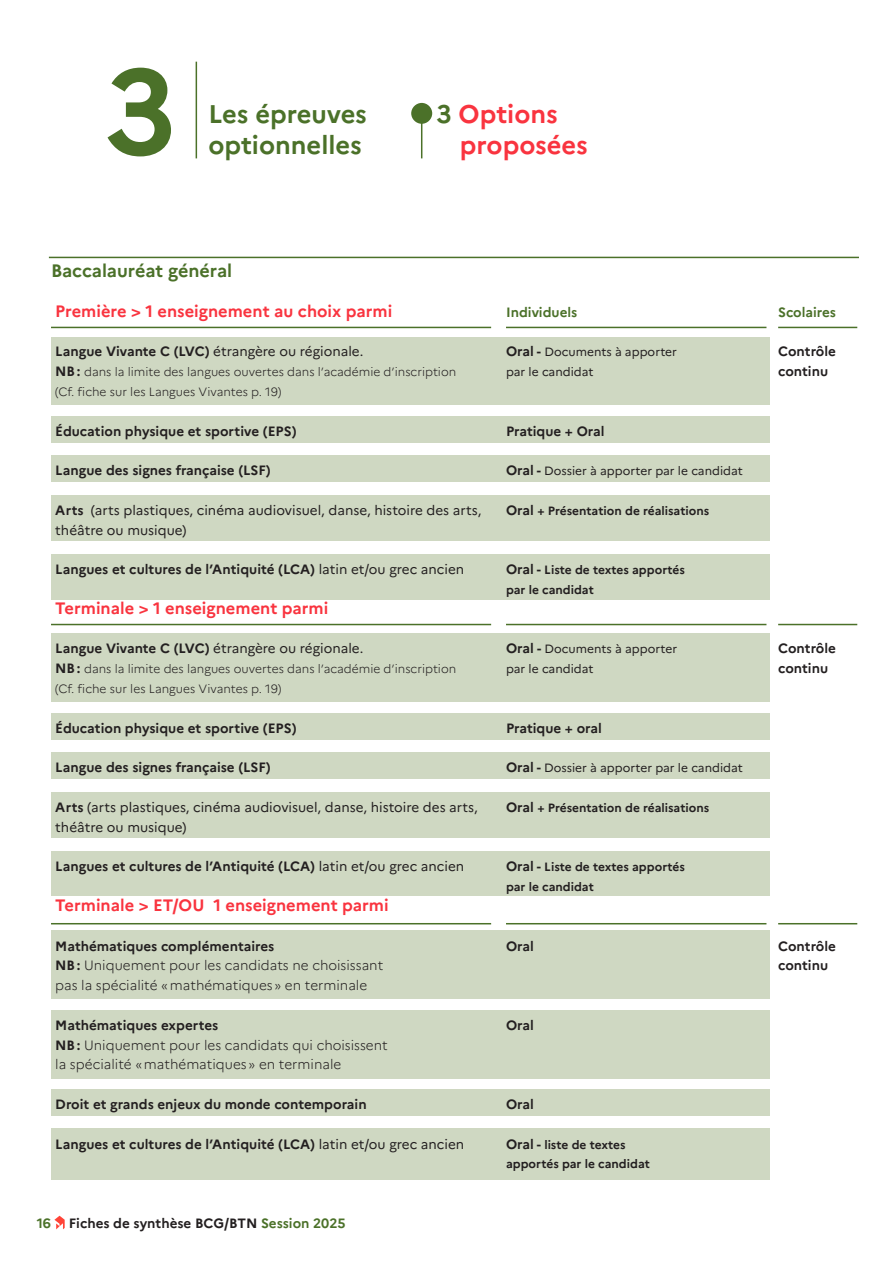
<style>
.page{position:relative;width:893px;height:1263px;background:#fff}
.page>*{position:absolute;margin:0;border:0;box-sizing:border-box;transform-origin:0 0}
.t1{font:700 120px "Marianne";color:#4b7129}
.t2{font:700 25.5px "Marianne";color:#4b7129}
.titre_1{font:700 25.5px "Marianne";color:#f9343f}
.t3{font:700 18px "Marianne";letter-spacing:-.005em;color:#4b7129}
.t4{font:700 16.5px "Marianne";color:#f9343f}
.texte{font:700 13.5px "Marianne";color:#231f20}
.texte-2{font:13.5px "Marianne";color:#231f20}
.texte-3{font:300 13.5px "Marianne";color:#231f20}
.texte-4{font:700 13.5px "Marianne";color:#4b7129}
.texte-5{font:300 12px "Marianne";color:#231f20}
.texte-6{font:700 12px "Marianne";color:#231f20}
.texte-7{font:12px "Marianne";color:#231f20}
.s1{color:#4b7129}
.s2{font-weight:700}
.s3{font-weight:700;font-size:13.5px}
.s4{font-weight:400}
.s5{font-size:13.5px}
</style>
<div class="page">
<hr style="left:196px;top:62px;width:1px;height:96px;background:#4b7129">
<svg style="left:54px;top:1216px;width:11px;height:13px"></svg>
<div style="left:51px;top:337px;width:719px;height:67px;background:#cfd8c2"></div>
<div style="left:51px;top:634px;width:719px;height:68px;background:#cfd8c2"></div>
<div style="left:51px;top:931px;width:719px;height:68px;background:#cfd8c2"></div>
<div style="left:51px;top:1010px;width:719px;height:68px;background:#cfd8c2"></div>
<div style="left:51px;top:416px;width:719px;height:27px;background:#cfd8c2"></div>
<div style="left:51px;top:455px;width:719px;height:27px;background:#cfd8c2"></div>
<div style="left:51px;top:554px;width:719px;height:46px;background:#cfd8c2"></div>
<div style="left:51px;top:713px;width:719px;height:27px;background:#cfd8c2"></div>
<div style="left:51px;top:752px;width:719px;height:27px;background:#cfd8c2"></div>
<div style="left:51px;top:851px;width:719px;height:44px;background:#cfd8c2"></div>
<div style="left:51px;top:1089px;width:719px;height:27px;background:#cfd8c2"></div>
<div style="left:51px;top:1129px;width:719px;height:51px;background:#cfd8c2"></div>
<div style="left:51px;top:495px;width:719px;height:45px;background:#cfd8c2"></div>
<div style="left:51px;top:792px;width:719px;height:45px;background:#cfd8c2"></div>
<hr style="left:421px;top:111px;width:1px;height:47px;background:#4b7129">
<div style="left:411px;top:103px;width:21px;height:21px;background:#4b7129;border-radius:50%"></div>
<hr style="left:49px;top:257px;width:810px;height:1px;background:#4b7129">
<hr style="left:51px;top:327px;width:440px;height:1px;background:#4b7129">
<hr style="left:51px;top:624px;width:440px;height:1px;background:#4b7129">
<hr style="left:51px;top:923px;width:440px;height:1px;background:#4b7129">
<hr style="left:778px;top:327px;width:79px;height:1px;background:#4b7129">
<hr style="left:506px;top:327px;width:260px;height:1px;background:#4b7129">
<hr style="left:506px;top:624px;width:260px;height:1px;background:#4b7129">
<hr style="left:506px;top:923px;width:260px;height:1px;background:#4b7129">
<hr style="left:778px;top:624px;width:79px;height:1px;background:#4b7129">
<hr style="left:778px;top:923px;width:79px;height:1px;background:#4b7129">
<p class="t1" style="left:105px;top:38px;width:73px">3</p>
<p class="t2" style="left:208px;top:98px;width:160px">Les épreuves</p>
<p class="t2" style="left:208px;top:129px;width:155px">optionnelles</p>
<p class="titre_1" style="left:436px;top:98px;width:123px"><span class="s1">3</span> Options</p>
<p class="titre_1" style="left:460px;top:129px;width:129px">proposées</p>
<p class="t3" style="left:51px;top:260px;width:183px">Baccalauréat général</p>
<p class="t4" style="left:55px;top:301px;width:339px">Première &gt; 1 enseignement au choix parmi</p>
<p class="texte-2" style="left:55px;top:343px;width:310px"><span class="s2">Langue Vivante C (LVC)</span> étrangère ou régionale.</p>
<p class="texte-5" style="left:55px;top:365px;width:402px"><span class="s3">NB:</span> dans la limite des langues ouvertes dans l’académie d’inscription</p>
<p class="texte-5" style="left:55px;top:384px;width:228px">(Cf. fiche sur les Langues Vivantes p. 19)</p>
<p class="texte" style="left:55px;top:423px;width:243px">Éducation physique et sportive (EPS)</p>
<p class="texte" style="left:55px;top:462px;width:217px">Langue des signes française (LSF)</p>
<p class="texte-2" style="left:55px;top:502px;width:428px"><span class="s2">Arts</span> (arts plastiques, cinéma audiovisuel, danse, histoire des arts,</p>
<p class="texte-2" style="left:55px;top:522px;width:133px">théâtre ou musique)</p>
<p class="texte" style="left:55px;top:561px;width:410px">Langues et cultures de l’Antiquité (LCA) <span class="s4">latin et/ou grec ancien</span></p>
<p class="t4" style="left:55px;top:598px;width:275px">Terminale &gt; 1 enseignement parmi</p>
<p class="texte-2" style="left:55px;top:640px;width:310px"><span class="s2">Langue Vivante C (LVC)</span> étrangère ou régionale.</p>
<p class="texte-5" style="left:55px;top:662px;width:402px"><span class="s3">NB:</span> dans la limite des langues ouvertes dans l’académie d’inscription</p>
<p class="texte-5" style="left:55px;top:681px;width:228px">(Cf. fiche sur les Langues Vivantes p. 19)</p>
<p class="texte" style="left:55px;top:720px;width:243px">Éducation physique et sportive (EPS)</p>
<p class="texte" style="left:55px;top:759px;width:217px">Langue des signes française (LSF)</p>
<p class="texte-2" style="left:55px;top:799px;width:424px"><span class="s2">Arts</span> (arts plastiques, cinéma audiovisuel, danse, histoire des arts,</p>
<p class="texte-2" style="left:55px;top:819px;width:133px">théâtre ou musique)</p>
<p class="texte" style="left:55px;top:858px;width:410px">Langues et cultures de l’Antiquité (LCA) <span class="s4">latin et/ou grec ancien</span></p>
<p class="t4" style="left:55px;top:895px;width:335px">Terminale &gt; ET/OU 1 enseignement parmi</p>
<p class="texte" style="left:55px;top:937px;width:221px">Mathématiques complémentaires</p>
<p class="texte-3" style="left:55px;top:957px;width:329px"><span class="s2">NB:</span> Uniquement pour les candidats ne choisissant</p>
<p class="texte-3" style="left:55px;top:977px;width:314px">pas la spécialité «mathématiques» en terminale</p>
<p class="texte" style="left:55px;top:1017px;width:165px">Mathématiques expertes</p>
<p class="texte-3" style="left:55px;top:1036px;width:334px"><span class="s2">NB:</span> Uniquement pour les candidats qui choisissent</p>
<p class="texte-3" style="left:55px;top:1056px;width:288px">la spécialité «mathématiques» en terminale</p>
<p class="texte" style="left:55px;top:1096px;width:313px">Droit et grands enjeux du monde contemporain</p>
<p class="texte" style="left:55px;top:1135px;width:410px">Langues et cultures de l’Antiquité (LCA) <span class="s4">latin et/ou grec ancien</span></p>
<p class="texte-4" style="left:37px;top:1215px;width:16px">16</p>
<p class="texte" style="left:69px;top:1215px;width:278px">Fiches de synthèse BCG/BTN <span class="s1">Session 2025</span></p>
<p class="texte-4" style="left:506px;top:304px;width:73px">Individuels</p>
<p class="texte-7" style="left:506px;top:345px;width:172px"><span class="s3">Oral -</span> Documents à apporter</p>
<p class="texte-7" style="left:506px;top:365px;width:89px">par le candidat</p>
<p class="texte" style="left:506px;top:423px;width:100px">Pratique + Oral</p>
<p class="texte-7" style="left:506px;top:464px;width:238px"><span class="s3">Oral -</span> Dossier à apporter par le candidat</p>
<p class="texte-6" style="left:506px;top:503px;width:205px"><span class="s5">Oral</span> + Présentation de réalisations</p>
<p class="texte-6" style="left:506px;top:563px;width:180px"><span class="s5">Oral -</span> Liste de textes apportés</p>
<p class="texte-6" style="left:506px;top:582px;width:89px">par le candidat</p>
<p class="texte-7" style="left:506px;top:642px;width:173px"><span class="s3">Oral -</span> Documents à apporter</p>
<p class="texte-7" style="left:506px;top:662px;width:89px">par le candidat</p>
<p class="texte" style="left:506px;top:720px;width:97px">Pratique + oral</p>
<p class="texte-7" style="left:506px;top:761px;width:238px"><span class="s3">Oral -</span> Dossier à apporter par le candidat</p>
<p class="texte-6" style="left:506px;top:800px;width:205px"><span class="s5">Oral</span> + Présentation de réalisations</p>
<p class="texte-6" style="left:506px;top:860px;width:180px"><span class="s5">Oral -</span> Liste de textes apportés</p>
<p class="texte-6" style="left:506px;top:879px;width:89px">par le candidat</p>
<p class="texte" style="left:506px;top:937px;width:29px">Oral</p>
<p class="texte" style="left:506px;top:1017px;width:29px">Oral</p>
<p class="texte" style="left:506px;top:1096px;width:29px">Oral</p>
<p class="texte-6" style="left:506px;top:1137px;width:121px"><span class="s5">Oral -</span> liste de textes</p>
<p class="texte-6" style="left:506px;top:1157px;width:145px">apportés par le candidat</p>
<p class="texte-4" style="left:778px;top:304px;width:59px">Scolaires</p>
<p class="texte" style="left:778px;top:343px;width:59px">Contrôle</p>
<p class="texte" style="left:778px;top:363px;width:51px">continu</p>
<p class="texte" style="left:778px;top:640px;width:59px">Contrôle</p>
<p class="texte" style="left:778px;top:660px;width:51px">continu</p>
<p class="texte" style="left:778px;top:937px;width:59px">Contrôle</p>
<p class="texte" style="left:778px;top:957px;width:51px">continu</p>
</div>
